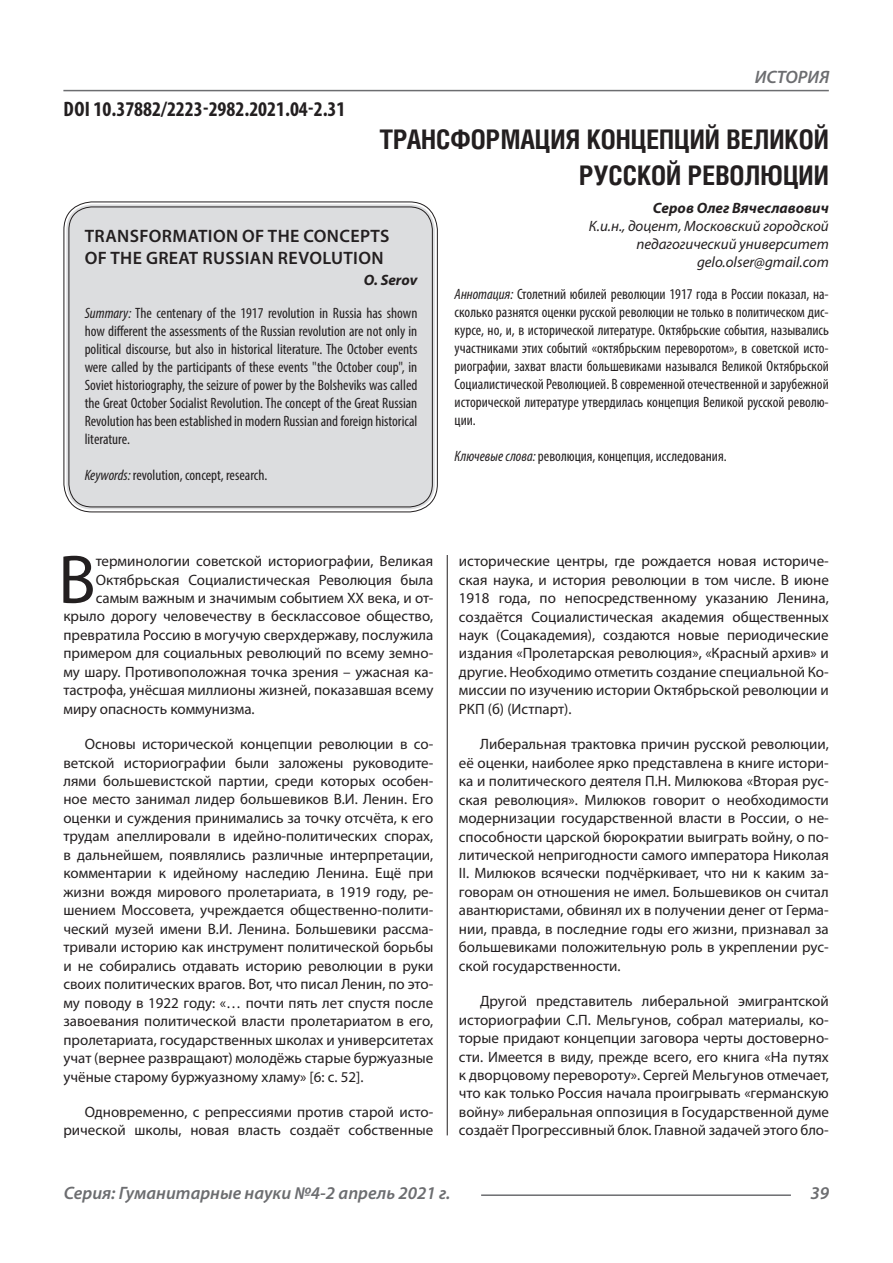
<style>
.page{position:relative;width:893px;height:1263px;background:#fff}
.page>*{position:absolute;margin:0;border:0;box-sizing:border-box;transform-origin:0 0}
.Статья_текст_первый{font:69.3px "Myriad Pro";color:#231f20}
.Статья_название{font:700 27px/36px "Helios Cond C";color:#231f20;text-align:right}
.ДОИ{font:700 condensed 21px "Myriad Pro";color:#231f20}
.Статья_название_англ{font:600 18px/21.6px "Myriad Pro";letter-spacing:.02em;color:#231f20}
.t1{font:italic 600 18px "Myriad Pro";color:#6c6d70}
.Статья_текст{font:15px/18.5px "Myriad Pro";color:#231f20;text-align:justify}
.Статья_аннотация_тек{font:condensed 15px/18px "Myriad Pro";color:#231f20;text-align:justify}
.Статья_аннотация_анг{font:condensed 15px/18px "Myriad Pro";color:#231f20;text-align:justify}
.Статья_текст_первый-2{font:15px "Myriad Pro";color:#231f20}
.Статья_автор_инфо{font:italic 15px/18px "Myriad Pro";color:#231f20;text-align:right}
.Статья_автор_инфо-2{font:italic 700 15px "Myriad Pro";color:#231f20}
.Статья_автор_англ{font:italic 700 15px "Myriad Pro";color:#231f20}
.s1{font-style:italic}
</style>
<div class="page">
<hr style="left:447px;top:128px;width:1px;height:1007px;background:#231f20">
<hr style="left:63px;top:90px;width:766px;height:1px;background:#6c6d70">
<hr style="left:481px;top:1194px;width:310px;height:2px;background:#6c6d70">
<div style="left:443px;top:128px;width:10px;height:427px;background:#fff"></div>
<div style="left:66px;top:204px;width:369px;height:305px;background:#dcdddf;border-radius:26px"></div>
<div style="left:63px;top:201px;width:375px;height:311px;border:1px solid #231f20;border-radius:28px"></div>
<div style="left:68px;top:206px;width:365px;height:301px;border:1px solid #231f20;border-radius:23px"></div>
<p class="ДОИ" style="left:64px;top:96px;width:283px">DOI 10.37882/2223-2982.2021.04-2.31</p>
<p class="t1" style="left:755px;top:66px;width:76px">ИСТОРИЯ</p>
<p class="Статья_название" style="left:379px;top:121px;width:451px">ТРАНСФОРМАЦИЯ КОНЦЕПЦИЙ ВЕЛИКОЙ<br>РУССКОЙ РЕВОЛЮЦИИ</p>
<p class="Статья_автор_инфо-2" style="left:653px;top:198px;width:177px">Серов Олег Вячеславович</p>
<p class="Статья_автор_инфо" style="left:589px;top:216px;width:241px">К.и.н., доцент, Московский городской педагогический университет</p>
<p class="Статья_автор_инфо" style="left:697px;top:252px;width:133px">gelo.olser@gmail.com</p>
<p class="Статья_аннотация_тек" style="left:455px;top:285px;width:376px"><span class="s1">Аннотация:</span> Столетний юбилей революции 1917 года в России показал, на&shy;сколько разнятся оценки русской революции не только в политическом дис&shy;курсе, но, и, в исторической литературе. Октябрьские события, назывались участниками этих событий «октябрьским переворотом», в советской исто&shy;риографии, захват власти большевиками назывался Великой Октябрьской Социалистической Революцией. В современной отечественной и зарубежной исторической литературе утвердилась концепция Великой русской револю&shy;ции.</p>
<p class="Статья_аннотация_тек" style="left:455px;top:447px;width:273px"><span class="s1">Ключевые слова:</span> революция, концепция, исследования.</p>
<p class="Статья_название_англ" style="left:85px;top:225px;width:306px">TRANSFORMATION OF THE CONCEPTS<br>OF THE GREAT RUSSIAN REVOLUTION</p>
<p class="Статья_автор_англ" style="left:364px;top:271px;width:55px">O. Serov</p>
<p class="Статья_аннотация_анг" style="left:85px;top:304px;width:334px"><span class="s1">Summary:</span> The centenary of the 1917 revolution in Russia has shown how different the assessments of the Russian revolution are not only in political discourse, but also in historical literature. The October events were called by the participants of these events "the October coup", in Soviet historiography, the seizure of power by the Bolsheviks was called the Great October Socialist Revolution. The concept of the Great Russian Revolution has been established in modern Russian and foreign historical literature.</p>
<p class="Статья_аннотация_анг" style="left:85px;top:466px;width:184px"><span class="s1">Keywords:</span> revolution, concept, research.</p>
<p class="Статья_текст_первый" style="left:58px;top:537px;width:39px">В</p>
<p class="Статья_текст_первый-2" style="left:96px;top:552px;width:339px">терминологии советской историографии, Великая</p>
<p class="Статья_текст_первый-2" style="left:96px;top:570px;width:339px">Октябрьская Социалистическая Революция была</p>
<p class="Статья_текст_первый-2" style="left:96px;top:588px;width:339px">самым важным и значимым событием XX века, и от-</p>
<p class="Статья_текст_первый-2" style="left:63px;top:607px;width:371px">крыло дорогу человечеству в бесклассовое общество,</p>
<p class="Статья_текст_первый-2" style="left:63px;top:625px;width:371px">превратила Россию в могучую сверхдержаву, послужила</p>
<p class="Статья_текст_первый-2" style="left:63px;top:644px;width:371px">примером для социальных революций по всему земно-</p>
<p class="Статья_текст_первый-2" style="left:63px;top:662px;width:371px">му шару. Противоположная точка зрения – ужасная ка-</p>
<p class="Статья_текст_первый-2" style="left:63px;top:681px;width:371px">тастрофа, унёсшая миллионы жизней, показавшая всему</p>
<p class="Статья_текст_первый-2" style="left:63px;top:699px;width:193px">миру опасность коммунизма.</p>
<p class="Статья_текст" style="left:63px;top:735px;width:371px;text-indent:21px">Основы исторической концепции революции в со&shy;ветской историографии были заложены руководите&shy;лями большевистской партии, среди которых особен&shy;ное место занимал лидер большевиков В.И. Ленин. Его оценки и суждения принимались за точку отсчёта, к его трудам апеллировали в идейно-политических спорах, в дальнейшем, появлялись различные интерпретации, комментарии к идейному наследию Ленина. Ещё при жизни вождя мирового пролетариата, в 1919 году, ре&shy;шением Моссовета, учреждается общественно-полити&shy;ческий музей имени В.И. Ленина. Большевики рассма&shy;тривали историю как инструмент политической борьбы и не собирались отдавать историю революции в руки своих политических врагов. Вот, что писал Ленин, по это&shy;му поводу в 1922 году: «… почти пять лет спустя после завоевания политической власти пролетариатом в его, пролетариата, государственных школах и университетах учат (вернее развращают) молодёжь старые буржуазные учёные старому буржуазному хламу» [6: с. 52].</p>
<p class="Статья_текст" style="left:63px;top:1102px;width:371px;text-align:right">Одновременно, с репрессиями против старой исто&shy;рической школы, новая власть создаёт собственные</p>
<p class="Статья_текст" style="left:459px;top:552px;width:371px">исторические центры, где рождается новая историче&shy;ская наука, и история революции в том числе. В июне 1918 года, по непосредственному указанию Ленина, создаётся Социалистическая академия общественных наук (Соцакадемия), создаются новые периодические издания «Пролетарская революция», «Красный архив» и другие. Необходимо отметить создание специальной Ко&shy;миссии по изучению истории Октябрьской революции и РКП (б) (Истпарт).</p>
<p class="Статья_текст" style="left:459px;top:735px;width:371px;text-indent:21px">Либеральная трактовка причин русской революции, её оценки, наиболее ярко представлена в книге истори&shy;ка и политического деятеля П.Н. Милюкова «Вторая рус&shy;ская революция». Милюков говорит о необходимости модернизации государственной власти в России, о не&shy;способности царской бюрократии выиграть войну, о по&shy;литической непригодности самого императора Николая II. Милюков всячески подчёркивает, что ни к каким за&shy;говорам он отношения не имел. Большевиков он считал авантюристами, обвинял их в получении денег от Герма&shy;нии, правда, в последние годы его жизни, признавал за большевиками положительную роль в укреплении рус&shy;ской государственности.</p>
<p class="Статья_текст" style="left:459px;top:992px;width:371px;text-indent:21px">Другой представитель либеральной эмигрантской историографии С.П. Мельгунов, собрал материалы, ко&shy;торые придают концепции заговора черты достоверно&shy;сти. Имеется в виду, прежде всего, его книга «На путях к дворцовому перевороту». Сергей Мельгунов отмечает, что как только Россия начала проигрывать «германскую войну» либеральная оппозиция в Государственной думе создаёт Прогрессивный блок. Главной задачей этого бло-</p>
<p class="t1" style="left:64px;top:1182px;width:388px">Серия: Гуманитарные науки №4-2 апрель 2021 г.</p>
<p class="t1" style="left:810px;top:1182px;width:20px">39</p>
</div>
